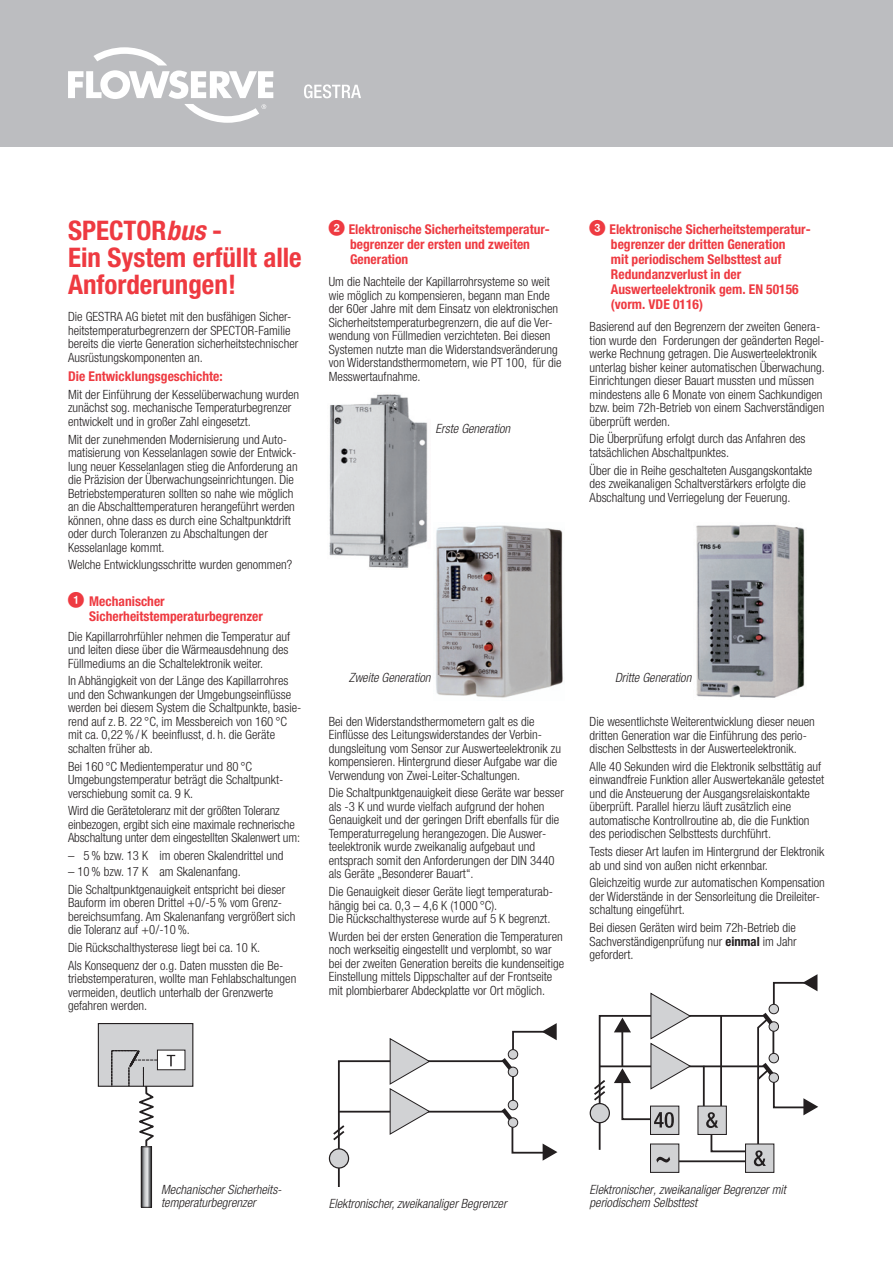
<style>
.page{position:relative;width:893px;height:1263px;background:#fff}
.page>*{position:absolute;margin:0;border:0;box-sizing:border-box;transform-origin:0 0}
.t1{font:700 condensed 27px/27px "Helvetica Neue LT Pro";color:#ee3a41}
.t2{font:700 condensed 13.5px/15px "Helvetica Neue LT Pro";color:#ee3a41}
.t3{font:300 condensed 12.75px/13.5px "Helvetica Neue LT Pro";color:#231f20}
.t4{font:italic 300 condensed 12.75px/13.5px "Helvetica Neue LT Pro";color:#231f20}
.s1{font-style:italic}
.s2{font-family:"KOL RUSO";font-weight:400;font-stretch:normal;font-size:18px}
.s3{font-weight:700}
</style>
<div class="page">
<div style="left:0;top:0;width:893px;height:146px;background:#bcbdc0"></div>
<svg style="left:68px;top:47px;width:205px;height:76px"></svg>
<svg style="left:304px;top:84px;width:57px;height:14px"></svg>
<svg style="left:143px;top:1153px;width:7px;height:52px"></svg>
<div style="left:141px;top:1147px;width:11px;height:60px;border:1px solid #231f20"></div>
<div style="left:98px;top:1023px;width:95px;height:63px;background:#d1d2d4"></div>
<div style="left:98px;top:1023px;width:95px;height:64px;border:1px solid #231f20"></div>
<div style="left:157px;top:1050px;width:28px;height:20px;background:#fff"></div>
<div style="left:157px;top:1050px;width:28px;height:20px;border:1px solid #231f20"></div>
<svg style="left:111px;top:1049px;width:47px;height:104px"></svg>
<svg style="left:167px;top:1055px;width:8px;height:11px"></svg>
<img style="left:329px;top:394px;width:99px;height:174px">
<img style="left:436px;top:525px;width:127px;height:173px">
<div style="left:329px;top:1149px;width:20px;height:19px;background:#524f50;border-radius:50%"></div>
<div style="left:329px;top:1148px;width:20px;height:20px;border:1px solid #231f20;border-radius:50%"></div>
<svg style="left:331px;top:1023px;width:226px;height:163px"></svg>
<div style="left:508px;top:1067px;width:10px;height:9px;background:#d1d2d4;border-radius:50%"></div>
<div style="left:508px;top:1067px;width:10px;height:10px;border:1px solid #231f20;border-radius:50%"></div>
<img style="left:696px;top:524px;width:109px;height:174px">
<div style="left:590px;top:1103px;width:20px;height:20px;border:1px solid #231f20;border-radius:50%"></div>
<div style="left:745px;top:1144px;width:29px;height:28px;background:#d1d2d4"></div>
<div style="left:745px;top:1144px;width:29px;height:29px;border:1px solid #231f20"></div>
<div style="left:650px;top:1144px;width:29px;height:28px;background:#d1d2d4"></div>
<div style="left:650px;top:1144px;width:29px;height:29px;border:1px solid #231f20"></div>
<svg style="left:592px;top:974px;width:226px;height:192px"></svg>
<h1 class="t1" style="left:68px;top:217px;width:235px">SPECTOR<span class="s1">bus</span> -<br>Ein System erfüllt alle<br>Anforderungen!</h1>
<p class="t3" style="left:68px;top:310px;width:232px">Die GESTRA AG bietet mit den busfähigen Sicher&shy;heitstemperaturbegrenzern der SPECTOR-Familie bereits die vierte Generation sicherheitstechnischer Ausrüstungskomponenten an.</p>
<p class="t2" style="left:68px;top:369px;width:156px">Die Entwicklungsgeschichte:</p>
<p class="t3" style="left:68px;top:388px;width:233px">Mit der Einführung der Kesselüberwachung wurden zunächst sog. mechanische Temperaturbegrenzer entwickelt und in großer Zahl eingesetzt.</p>
<p class="t3" style="left:68px;top:432px;width:231px">Mit der zunehmenden Modernisierung und Auto&shy;matisierung von Kesselanlagen sowie der Entwick&shy;lung neuer Kesselanlagen stieg die Anforderung an die Präzision der Überwachungseinrichtungen. Die Betriebstemperaturen sollten so nahe wie möglich an die Abschalttemperaturen herangeführt werden können, ohne dass es durch eine Schaltpunktdrift oder durch Toleranzen zu Abschaltungen der Kesselanlage kommt.</p>
<p class="t3" style="left:68px;top:558px;width:226px">Welche Entwicklungsschritte wurden genommen?</p>
<p class="t2" style="left:89px;top:593px;width:175px;text-indent:-21px"><span class="s2">1</span> Mechanischer<br>Sicherheitstemperaturbegrenzer</p>
<p class="t3" style="left:68px;top:629px;width:224px">Die Kapillarrohrfühler nehmen die Temperatur auf und leiten diese über die Wärmeausdehnung des<br>Füllmediums an die Schaltelektronik weiter.</p>
<p class="t3" style="left:68px;top:674px;width:235px">In Abhängigkeit von der Länge des Kapillarrohres und den Schwankungen der Umgebungseinflüsse werden bei diesem System die Schaltpunkte, basie&shy;rend auf z. B. 22 °C, im Messbereich von 160 °C mit ca. 0,22 % / K beeinflusst, d. h. die Geräte schalten früher ab.</p>
<p class="t3" style="left:68px;top:759px;width:215px">Bei 160 °C Medientemperatur und 80 °C<br>Um-gebungstemperatur beträgt die Schaltpunkt&shy;verschiebung somit ca. 9 K.</p>
<p class="t3" style="left:68px;top:804px;width:234px">Wird die Gerätetoleranz mit der größten Toleranz einbezogen, ergibt sich eine maximale rechnerische<br>Abschaltung unter dem eingestellten Skalenwert um:</p>
<p class="t3" style="left:68px;top:849px;width:217px">– 5 % bzw. 13 K im oberen Skalendrittel und</p>
<p class="t3" style="left:68px;top:862px;width:219px;line-height:17.7px">– 10 % bzw. 17 K am Skalenanfang.<br>Die Schaltpunktgenauigkeit entspricht bei dieser</p>
<p class="t3" style="left:68px;top:896px;width:229px">Bauform im oberen Drittel +0/-5 % vom Grenz&shy;bereichsumfang. Am Skalenanfang vergrößert sich die Toleranz auf +0/-10 %.</p>
<p class="t3" style="left:68px;top:938px;width:217px;line-height:17.7px">Die Rückschalthysterese liegt bei ca. 10 K.<br>Als Konsequenz der o.g. Daten mussten die Be-</p>
<p class="t3" style="left:68px;top:972px;width:230px">triebstemperaturen, wollte man Fehlabschaltungen vermeiden, deutlich unterhalb der Grenzwerte gefahren werden.</p>
<p class="t2" style="left:350px;top:222px;width:200px;text-indent:-21px"><span class="s2">2</span> Elektronische Sicherheitstemperatur&shy;begrenzer der ersten und zweiten<br>Generation</p>
<p class="t3" style="left:329px;top:275px;width:234px">Um die Nachteile der Kapillarrohrsysteme so weit wie möglich zu kompensieren, begann man Ende der 60er Jahre mit dem Einsatz von elektronischen Sicherheitstemperaturbegrenzern, die auf die Ver&shy;wendung von Füllmedien verzichteten. Bei diesen Systemen nutzte man die Widerstandsveränderung von Widerstandsthermometern, wie PT 100, für die Messwertaufnahme.</p>
<p class="t4" style="left:436px;top:422px;width:76px">Erste Generation</p>
<p class="t2" style="left:611px;top:222px;width:200px;text-indent:-21px"><span class="s2">3</span> Elektronische Sicherheitstemperatur&shy;begrenzer der dritten Generation<br>mit periodischem Selbsttest auf<br>Redundanzverlust in der<br>Auswerteelektronik gem. EN 50156 (vorm. VDE 0116)</p>
<p class="t3" style="left:590px;top:320px;width:237px">Basierend auf den Begrenzern der zweiten Genera&shy;tion wurde den Forderungen der geänderten Regel&shy;werke Rechnung getragen. Die Auswerteelektronik unterlag bisher keiner automatischen Überwachung.<br>Einrichtungen dieser Bauart mussten und müssen mindestens alle 6 Monate von einem Sachkundigen bzw. beim 72h-Betrieb von einem Sachverständigen überprüft werden.</p>
<p class="t3" style="left:590px;top:432px;width:217px">Die Überprüfung erfolgt durch das Anfahren des tatsächlichen Abschaltpunktes.</p>
<p class="t3" style="left:590px;top:463px;width:224px">Über die in Reihe geschalteten Ausgangskontakte des zweikanaligen Schaltverstärkers erfolgte die<br>Abschaltung und Verriegelung der Feuerung.</p>
<p class="t4" style="left:349px;top:671px;width:83px">Zweite Generation</p>
<p class="t4" style="left:615px;top:671px;width:78px">Dritte Generation</p>
<p class="t3" style="left:329px;top:714px;width:234px">Bei den Widerstandsthermometern galt es die Einflüsse des Leitungswiderstandes der Verbin&shy;dungsleitung vom Sensor zur Auswerteelektronik zu kompensieren. Hintergrund dieser Aufgabe war die Verwendung von Zwei-Leiter-Schaltungen.</p>
<p class="t3" style="left:329px;top:786px;width:237px">Die Schaltpunktgenauigkeit diese Geräte war besser als -3 K und wurde vielfach aufgrund der hohen Genauigkeit und der geringen Drift ebenfalls für die Temperaturregelung herangezogen. Die Auswer&shy;teelektronik wurde zweikanalig aufgebaut und entsprach somit den Anforderungen der DIN 3440 als Geräte „Besonderer Bauart“.</p>
<p class="t3" style="left:329px;top:885px;width:226px">Die Genauigkeit dieser Geräte liegt temperaturab&shy;hängig bei ca. 0,3 – 4,6 K (1000 °C).<br>Die Rückschalthysterese wurde auf 5 K begrenzt.</p>
<p class="t3" style="left:329px;top:929px;width:237px">Wurden bei der ersten Generation die Temperaturen noch werkseitig eingestellt und verplombt, so war bei der zweiten Generation bereits die kundenseitige Einstellung mittels Dippschalter auf der Frontseite mit plombierbarer Abdeckplatte vor Ort möglich.</p>
<p class="t3" style="left:590px;top:715px;width:227px">Die wesentlichste Weiterentwicklung dieser neuen dritten Generation war die Einführung des perio&shy;dischen Selbsttests in der Auswerteelektronik.</p>
<p class="t3" style="left:590px;top:759px;width:236px">Alle 40 Sekunden wird die Elektronik selbsttätig auf einwandfreie Funktion aller Auswertekanäle getestet und die Ansteuerung der Ausgangsrelaiskontakte überprüft. Parallel hierzu läuft zusätzlich eine automatische Kontrollroutine ab, die die Funktion des periodischen Selbsttests durchführt.</p>
<p class="t3" style="left:590px;top:845px;width:236px">Tests dieser Art laufen im Hintergrund der Elektronik ab und sind von außen nicht erkennbar.</p>
<p class="t3" style="left:590px;top:876px;width:237px">Gleichzeitig wurde zur automatischen Kompensation der Widerstände in der Sensorleitung die Dreileiter&shy;schaltung eingeführt.</p>
<p class="t3" style="left:590px;top:921px;width:209px;text-align:justify">Bei diesen Geräten wird beim 72h-Betrieb die Sachverständigenprüfung nur <span class="s3">einmal</span> im Jahr gefordert.</p>
<p class="t4" style="left:161px;top:1183px;width:122px">Mechanischer Sicherheits&shy;temperaturbegrenzer</p>
<p class="t4" style="left:329px;top:1196px;width:179px">Elektronischer, zweikanaliger Begrenzer</p>
<p class="t4" style="left:590px;top:1183px;width:198px">Elektronischer, zweikanaliger Begrenzer mit periodischem Selbsttest</p>
</div>
